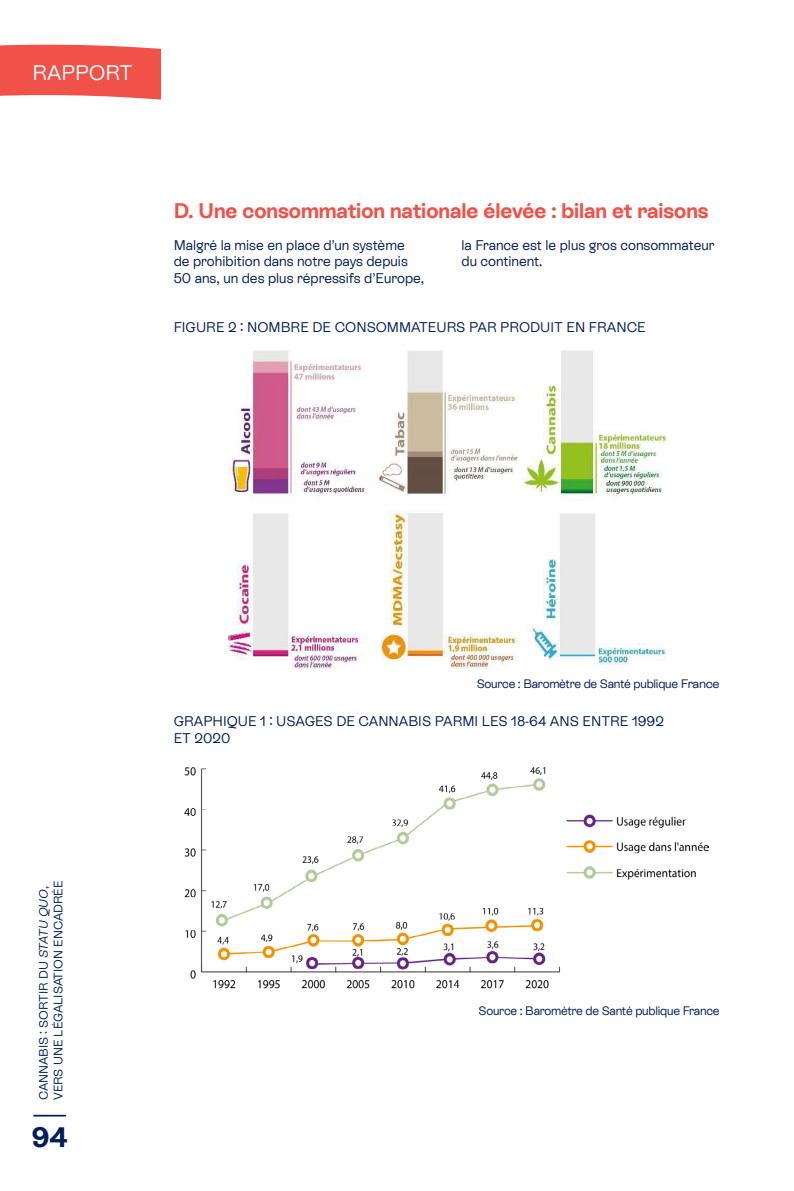
<style>
.page{position:relative;width:794px;height:1191px;background:#fff}
.page>*{position:absolute;margin:0;border:0;box-sizing:border-box;transform-origin:0 0}
.t1{font:700 28px "ES Rebond Grotesque";color:#001e57}
.Sous-titre{font:700 21px "ES Rebond Grotesque";color:#f05249}
.t2{font:21px "ES Rebond Grotesque";color:#fff}
.Texte_courant{font:14px/16.8px "ES Rebond Grotesque";color:#001e57}
.Intertitre{font:14px/16.8px "ES Rebond Grotesque";color:#001e57}
.Source_Illustrations{font:12.25px "ES Rebond Grotesque";letter-spacing:-.02em;color:#001e57}
.Source_Illustrations-2{font:12.25px/14.7px "ES Rebond Grotesque";color:#001e57}
.s1{font-style:italic}
</style>
<div class="page">
<svg style="left:0;top:44px;width:161px;height:56px;background:#f1625a"></svg>
<hr style="left:33px;top:1114px;width:33px;height:2px;background:#001e57">
<img style="left:228px;top:351px;width:437px;height:317px">
<img style="left:185px;top:767px;width:523px;height:222px">
<h2 class="t2" style="left:32px;top:59px;width:102px">RAPPORT</h2>
<p class="Sous-titre" style="left:174px;top:196px;width:536px">D. Une consommation nationale élevée : bilan et raisons</p>
<p class="Texte_courant" style="left:174px;top:236px;width:252px">Malgré la mise en place d’un système<br>de prohibition dans notre pays depuis<br>50 ans, un des plus répressifs d’Europe,</p>
<p class="Texte_courant" style="left:461px;top:236px;width:255px">la France est le plus gros consommateur du continent.</p>
<p class="Intertitre" style="left:174px;top:318px;width:474px">FIGURE 2 : NOMBRE DE CONSOMMATEURS PAR PRODUIT EN FRANCE</p>
<p class="Source_Illustrations-2" style="left:36px;top:1100px;width:221px;rotate:-90deg">CANNABIS : SORTIR DU <span class="s1">STATU QUO</span>,<br>VERS UNE LÉGALISATION ENCADRÉE</p>
<h1 class="t1" style="left:31px;top:1118px;width:38px">94</h1>
<p class="Source_Illustrations" style="left:477px;top:675px;width:244px">Source : Baromètre de Santé publique France</p>
<p class="Intertitre" style="left:174px;top:712px;width:492px">GRAPHIQUE 1 : USAGES DE CANNABIS PARMI LES 18-64 ANS ENTRE 1992<br>ET 2020</p>
<p class="Source_Illustrations" style="left:478px;top:1003px;width:242px">Source : Baromètre de Santé publique France</p>
</div>
